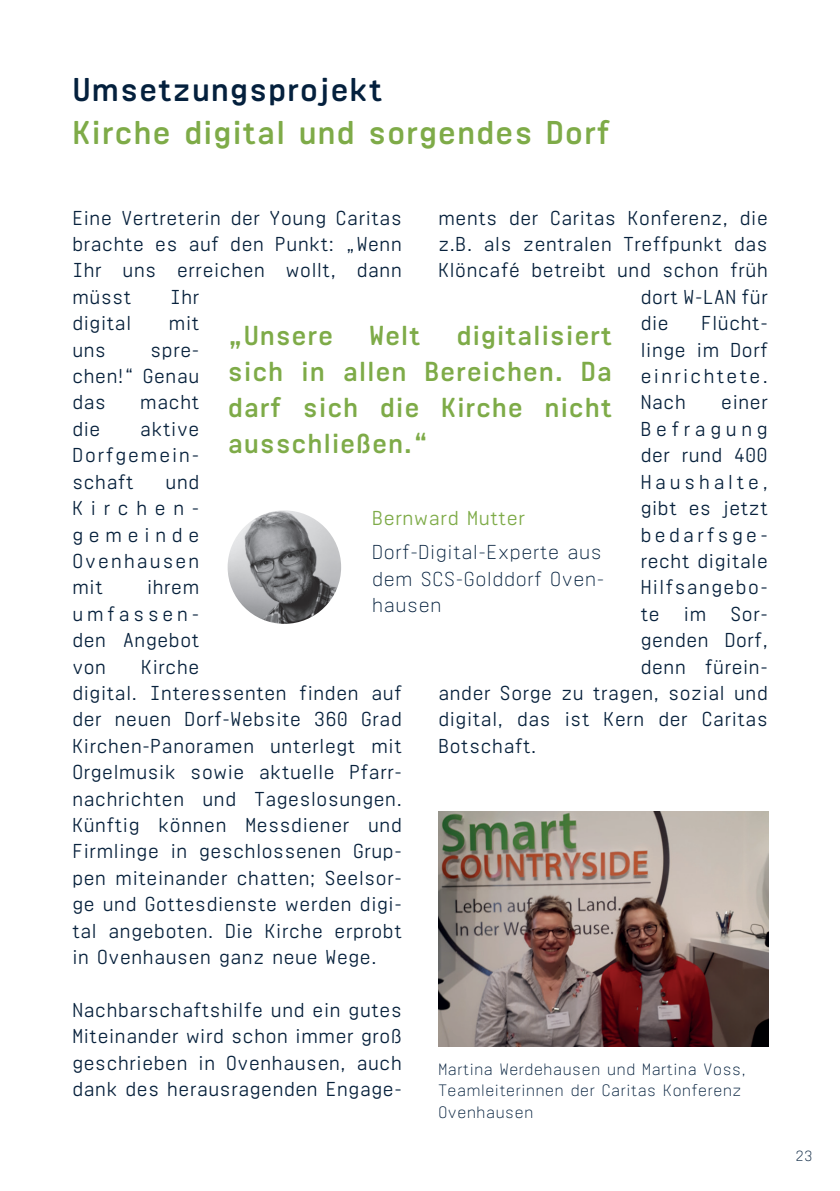
<style>
.page{position:relative;width:840px;height:1191px;background:#fff}
.page>*{position:absolute;margin:0;border:0;box-sizing:border-box;transform-origin:0 0}
.t1{font:700 36px "Realtime Text Rounded";color:#7eab48}
.t2{font:700 36px "Realtime Text Rounded";color:#04203d}
.t3{font:700 30px/36px "Realtime Text Rounded";color:#7eab48;text-align:justify}
.t4{font:22px/26.4px "Realtime Text Rounded";color:#07213c;text-align:justify}
.t5{font:300 22px/26.4px "Realtime Text Rounded";color:#04203d;text-align:justify}
.t6{font:22px "Realtime Text Rounded";color:#7eab48}
.t7{font:22px "Realtime Text Rounded";letter-spacing:.035em;color:#07213c}
.t8{font:22px "Realtime Text Rounded";letter-spacing:.145em;color:#07213c}
.t9{font:22px "Realtime Text Rounded";letter-spacing:.125em;color:#07213c}
.t10{font:22px "Realtime Text Rounded";letter-spacing:.19em;color:#07213c}
.t11{font:300 18px/21.6px "Realtime Text Rounded";color:#04203d}
.t12{font:300 16px "Realtime Text Rounded";color:#04203d}
</style>
<div class="page">
<img style="left:438px;top:811px;width:329px;height:235px">
<img style="left:227px;top:510px;width:114px;height:114px;border-radius:57px">
<h1 class="t2" style="left:72px;top:65px;width:312px">Umsetzungsprojekt</h1>
<h1 class="t1" style="left:72px;top:109px;width:539px">Kirche digital und sorgendes Dorf</h1>
<p class="t4" style="left:438px;top:203px;width:331px">ments der Caritas Konferenz, die</p>
<p class="t4" style="left:438px;top:229px;width:331px">z.B. als zentralen Treffpunkt das</p>
<p class="t4" style="left:438px;top:255px;width:331px">Klöncafé betreibt und schon früh</p>
<p class="t4" style="left:640px;top:282px;width:129px">dort W-LAN für</p>
<p class="t4" style="left:640px;top:308px;width:30px">die</p>
<p class="t4" style="left:72px;top:203px;width:331px">Eine Vertreterin der Young Caritas brachte es auf den Punkt: „Wenn Ihr uns erreichen wollt, dann müsst</p>
<p class="t4" style="left:170px;top:282px;width:31px">Ihr</p>
<p class="t4" style="left:72px;top:308px;width:61px">digital</p>
<p class="t4" style="left:168px;top:308px;width:33px">mit</p>
<p class="t4" style="left:72px;top:335px;width:36px">uns</p>
<p class="t4" style="left:640px;top:308px;width:129px;text-indent:60px">Flücht&shy;linge im Dorf einrichtete.<br>Nach</p>
<h2 class="t3" style="left:227px;top:315px;width:386px">„Unsere Welt digitalisiert sich in allen Bereichen. Da darf sich die Kirche nicht ausschließen.“</h2>
<p class="t4" style="left:72px;top:335px;width:129px;text-indent:78px">spre&shy;chen!“ Genau das</p>
<p class="t4" style="left:140px;top:387px;width:61px">macht</p>
<p class="t4" style="left:720px;top:387px;width:49px">einer</p>
<p class="t10" style="left:640px;top:414px;width:129px">Befragung</p>
<p class="t4" style="left:640px;top:440px;width:129px">der rund 400</p>
<p class="t8" style="left:640px;top:467px;width:129px">Haushalte,</p>
<p class="t4" style="left:640px;top:493px;width:129px">gibt es jetzt</p>
<p class="t9" style="left:640px;top:520px;width:129px">bedarfsge-</p>
<p class="t4" style="left:640px;top:546px;width:129px">recht digitale</p>
<p class="t7" style="left:640px;top:573px;width:129px">Hilfsangebo-</p>
<p class="t4" style="left:640px;top:599px;width:129px">te im Sor-</p>
<p class="t4" style="left:640px;top:625px;width:129px">genden Dorf,</p>
<p class="t4" style="left:640px;top:651px;width:129px">denn fürein-</p>
<p class="t4" style="left:438px;top:678px;width:331px">ander Sorge zu tragen, sozial und</p>
<p class="t4" style="left:438px;top:704px;width:331px">digital, das ist Kern der Caritas</p>
<p class="t4" style="left:438px;top:731px;width:100px">Botschaft.</p>
<p class="t4" style="left:72px;top:414px;width:30px">die</p>
<p class="t4" style="left:72px;top:414px;width:129px;text-indent:68px">aktive Dorfgemein&shy;schaft</p>
<p class="t4" style="left:72px;top:467px;width:129px;text-indent:93px">und Kirchen&shy;gemeinde Ovenhausen mit</p>
<p class="t6" style="left:371px;top:503px;width:155px">Bernward Mutter</p>
<p class="t5" style="left:371px;top:537px;width:234px">Dorf-Digital-Experte aus dem SCS-Golddorf Oven&shy;hausen</p>
<p class="t4" style="left:72px;top:572px;width:129px;text-indent:75px">ihrem umfassen&shy;den Angebot von</p>
<p class="t4" style="left:72px;top:651px;width:331px;text-align:left;text-indent:69px">Kirche<br>digital. Interessenten finden auf der neuen Dorf-Website 360 Grad<br>Kirchen-Panoramen unterlegt mit<br>Orgelmusik sowie aktuelle Pfarr&shy;nachrichten und Tageslosungen.<br>Künftig können Messdiener und<br>Firmlinge in geschlossenen Grup&shy;pen miteinander chatten; Seelsor&shy;ge und Gottesdienste werden digi&shy;tal angeboten. Die Kirche erprobt in Ovenhausen ganz neue Wege.</p>
<p class="t4" style="left:72px;top:995px;width:331px">Nachbarschaftshilfe und ein gutes Miteinander wird schon immer groß geschrieben in Ovenhausen, auch dank des herausragenden Engage-</p>
<p class="t11" style="left:438px;top:1057px;width:309px">Martina Werdehausen und Martina Voss,<br>Teamleiterinnen der Caritas Konferenz<br>Ovenhausen</p>
<p class="t12" style="left:795px;top:1145px;width:18px">23</p>
</div>
